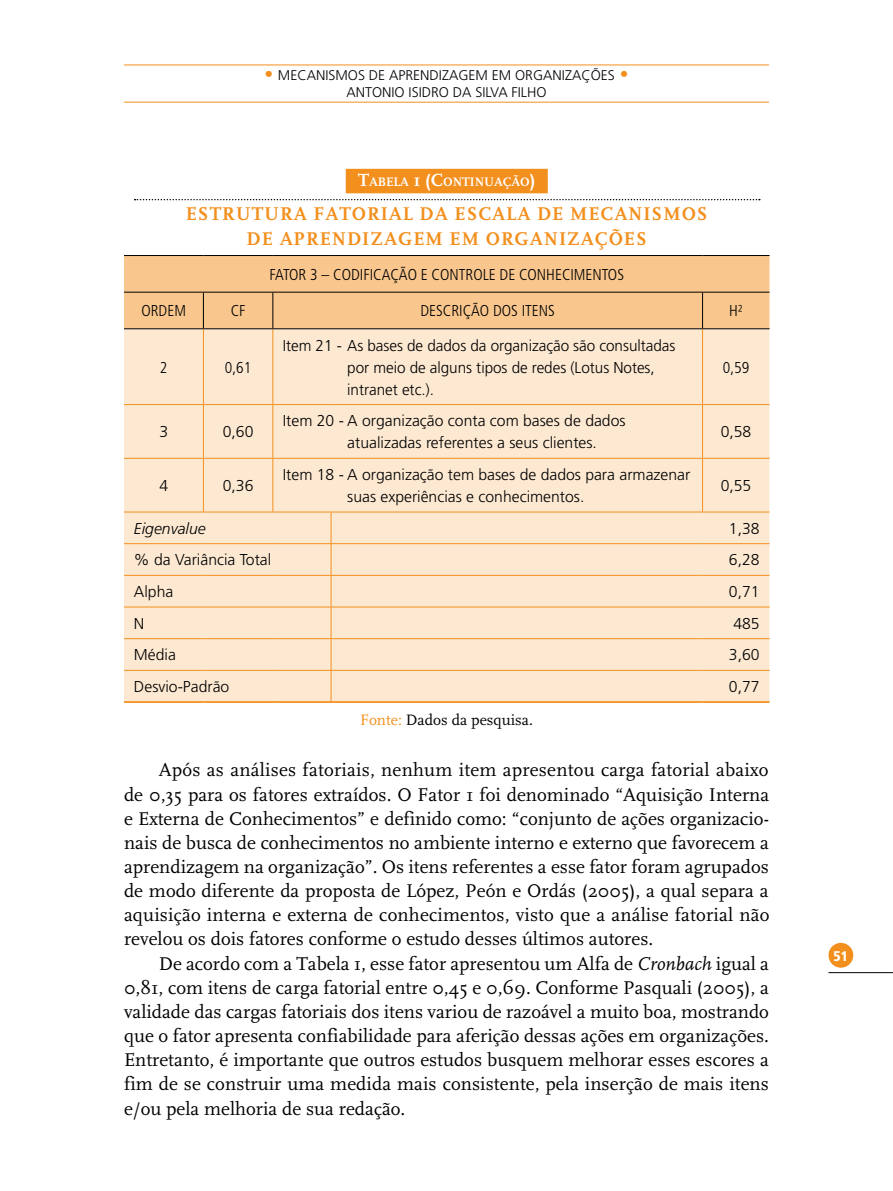
<style>
.page{position:relative;width:893px;height:1191px;background:#fff}
.page>*{position:absolute;margin:0;border:0;box-sizing:border-box;transform-origin:0 0}
.t1{font:19.25px/24.2px "FF Scala";color:#000;text-align:justify}
.t2{font:700 19.25px "FF Scala";color:#f38f1d}
.t3{font:300 15.75px/22.1px "Frutiger";color:#000}
.t4{font:300 condensed 15.75px "Frutiger";color:#000}
.t5{font:15.75px "FF Scala";color:#000}
.t6{font:italic 300 15.75px "Frutiger";color:#000}
.t7{font:300 14px/16.8px "Frutiger";color:#000;text-align:center}
.t8{font:900 condensed 14px "Frutiger";color:#fff}
.t9{font:700 12.78px "FF Scala";color:#fff}
.s1{font-size:17.5px;color:#f38f1d}
.s2{font-size:18.38px}
.s3{color:#f38f1d}
.s4{font-style:italic}
</style>
<div class="page">
<div style="left:828px;top:943px;width:25px;height:24px;background:#f38f1d;border-radius:50%"></div>
<hr style="left:828px;top:972px;width:65px;height:1px;background:#000">
<hr style="left:124px;top:102px;width:645px;height:1px;background:#f38f1d">
<hr style="left:124px;top:64px;width:645px;height:1px;background:#f38f1d">
<div style="left:124px;top:256px;width:645px;height:72px;background:#f9c78e"></div>
<div style="left:124px;top:329px;width:645px;height:372px;background:#fde9d2"></div>
<hr style="left:203px;top:329px;width:1px;height:75px;background:#f38f1d">
<hr style="left:272px;top:329px;width:1px;height:75px;background:#f38f1d">
<hr style="left:702px;top:329px;width:1px;height:75px;background:#f38f1d">
<hr style="left:124px;top:404px;width:79px;height:1px;background:#f38f1d">
<hr style="left:203px;top:404px;width:70px;height:1px;background:#f38f1d">
<hr style="left:203px;top:405px;width:1px;height:53px;background:#f38f1d">
<hr style="left:273px;top:404px;width:58px;height:1px;background:#f38f1d">
<hr style="left:272px;top:405px;width:1px;height:53px;background:#f38f1d">
<hr style="left:331px;top:404px;width:372px;height:1px;background:#f38f1d">
<hr style="left:703px;top:404px;width:66px;height:1px;background:#f38f1d">
<hr style="left:702px;top:405px;width:1px;height:53px;background:#f38f1d">
<hr style="left:331px;top:512px;width:1px;height:31px;background:#f38f1d">
<hr style="left:124px;top:543px;width:79px;height:1px;background:#f38f1d">
<hr style="left:203px;top:543px;width:70px;height:1px;background:#f38f1d">
<hr style="left:273px;top:543px;width:58px;height:1px;background:#f38f1d">
<hr style="left:331px;top:543px;width:372px;height:1px;background:#f38f1d">
<hr style="left:331px;top:544px;width:1px;height:31px;background:#f38f1d">
<hr style="left:703px;top:543px;width:66px;height:1px;background:#f38f1d">
<hr style="left:124px;top:575px;width:79px;height:1px;background:#f38f1d">
<hr style="left:203px;top:575px;width:70px;height:1px;background:#f38f1d">
<hr style="left:273px;top:575px;width:58px;height:1px;background:#f38f1d">
<hr style="left:331px;top:575px;width:372px;height:1px;background:#f38f1d">
<hr style="left:331px;top:576px;width:1px;height:30px;background:#f38f1d">
<hr style="left:703px;top:575px;width:66px;height:1px;background:#f38f1d">
<hr style="left:124px;top:606px;width:79px;height:1px;background:#f38f1d">
<hr style="left:203px;top:606px;width:70px;height:1px;background:#f38f1d">
<hr style="left:273px;top:606px;width:58px;height:1px;background:#f38f1d">
<hr style="left:331px;top:606px;width:372px;height:1px;background:#f38f1d">
<hr style="left:331px;top:607px;width:1px;height:31px;background:#f38f1d">
<hr style="left:703px;top:606px;width:66px;height:1px;background:#f38f1d">
<hr style="left:124px;top:638px;width:79px;height:1px;background:#f38f1d">
<hr style="left:203px;top:638px;width:70px;height:1px;background:#f38f1d">
<hr style="left:273px;top:638px;width:58px;height:1px;background:#f38f1d">
<hr style="left:331px;top:638px;width:372px;height:1px;background:#f38f1d">
<hr style="left:331px;top:639px;width:1px;height:31px;background:#f38f1d">
<hr style="left:703px;top:638px;width:66px;height:1px;background:#f38f1d">
<hr style="left:124px;top:670px;width:79px;height:1px;background:#f38f1d">
<hr style="left:203px;top:670px;width:70px;height:1px;background:#f38f1d">
<hr style="left:273px;top:670px;width:58px;height:1px;background:#f38f1d">
<hr style="left:331px;top:670px;width:372px;height:1px;background:#f38f1d">
<hr style="left:331px;top:671px;width:1px;height:30px;background:#f38f1d">
<hr style="left:703px;top:670px;width:66px;height:1px;background:#f38f1d">
<hr style="left:124px;top:255px;width:79px;height:1px;background:#000">
<hr style="left:203px;top:255px;width:70px;height:1px;background:#000">
<hr style="left:273px;top:255px;width:58px;height:1px;background:#000">
<hr style="left:331px;top:255px;width:372px;height:1px;background:#000">
<hr style="left:703px;top:255px;width:66px;height:1px;background:#000">
<hr style="left:124px;top:292px;width:79px;height:1px;background:#000">
<hr style="left:203px;top:292px;width:70px;height:1px;background:#000">
<hr style="left:203px;top:292px;width:1px;height:36px;background:#000">
<hr style="left:273px;top:292px;width:58px;height:1px;background:#000">
<hr style="left:272px;top:292px;width:1px;height:36px;background:#000">
<hr style="left:331px;top:292px;width:372px;height:1px;background:#000">
<hr style="left:703px;top:292px;width:66px;height:1px;background:#000">
<hr style="left:702px;top:292px;width:1px;height:36px;background:#000">
<hr style="left:124px;top:328px;width:79px;height:1px;background:#000">
<hr style="left:203px;top:328px;width:70px;height:1px;background:#000">
<hr style="left:273px;top:328px;width:58px;height:1px;background:#000">
<hr style="left:331px;top:328px;width:372px;height:1px;background:#000">
<hr style="left:703px;top:328px;width:66px;height:1px;background:#000">
<hr style="left:124px;top:458px;width:79px;height:1px;background:#f38f1d">
<hr style="left:203px;top:458px;width:70px;height:1px;background:#f38f1d">
<hr style="left:203px;top:459px;width:1px;height:52px;background:#f38f1d">
<hr style="left:273px;top:458px;width:58px;height:1px;background:#f38f1d">
<hr style="left:272px;top:459px;width:1px;height:52px;background:#f38f1d">
<hr style="left:331px;top:458px;width:372px;height:1px;background:#f38f1d">
<hr style="left:703px;top:458px;width:66px;height:1px;background:#f38f1d">
<hr style="left:702px;top:459px;width:1px;height:52px;background:#f38f1d">
<hr style="left:124px;top:511px;width:79px;height:1px;background:#f38f1d">
<hr style="left:203px;top:511px;width:70px;height:1px;background:#f38f1d">
<hr style="left:273px;top:511px;width:58px;height:1px;background:#f38f1d">
<hr style="left:331px;top:511px;width:372px;height:1px;background:#f38f1d">
<hr style="left:703px;top:511px;width:66px;height:1px;background:#f38f1d">
<hr style="left:124px;top:701px;width:79px;height:2px;background:#f38f1d">
<hr style="left:203px;top:701px;width:70px;height:2px;background:#f38f1d">
<hr style="left:273px;top:701px;width:58px;height:2px;background:#f38f1d">
<hr style="left:331px;top:701px;width:372px;height:2px;background:#f38f1d">
<hr style="left:703px;top:701px;width:66px;height:2px;background:#f38f1d">
<div style="left:346px;top:169px;width:202px;height:24px;background:#f38f1d"></div>
<svg style="left:135px;top:199px;width:625px;height:1px"></svg>
<p class="t7" style="left:264px;top:67px;width:365px"><span class="s1">•</span> Mecanismos de Aprendizagem em organizações <span class="s1">•<br></span>Antonio Isidro da Silva Filho</p>
<p class="t9" style="left:358px;top:175px;width:179px"><span class="s2">T</span>ABELA <span class="s2">1 (C</span>ONTINUAÇÃO<span class="s2">)</span></p>
<p class="t2" style="left:186px;top:203px;width:27px">ESTRUTURA</p>
<p class="t2" style="left:313px;top:203px;width:14px">FATORIAL</p>
<p class="t2" style="left:420px;top:203px;width:49px">DA ESCALA</p>
<p class="t2" style="left:537px;top:203px;width:48px">DE MECANISMOS</p>
<p class="t2" style="left:247px;top:227px;width:48px">DE APRENDIZAGEM</p>
<p class="t2" style="left:450px;top:227px;width:51px">EM ORGANIZAÇÕES</p>
<p class="t4" style="left:269px;top:265px;width:356px">FATOR 3 – CODIFICAÇÃO E CONTROLE DE CONHECIMENTOS</p>
<p class="t4" style="left:141px;top:302px;width:19px">ORDEM</p>
<p class="t4" style="left:231px;top:302px;width:16px">CF</p>
<p class="t4" style="left:420px;top:302px;width:18px">DESCRIÇÃO</p>
<p class="t4" style="left:493px;top:302px;width:9px">DOS</p>
<p class="t4" style="left:522px;top:302px;width:8px">ITENS</p>
<p class="t4" style="left:729px;top:302px;width:15px">H²</p>
<p class="t4" style="left:160px;top:358px;width:9px">2</p>
<p class="t4" style="left:225px;top:358px;width:28px">0,61</p>
<p class="t3" style="left:347px;top:334px;width:330px;text-indent:-64px">Item 21 - As bases de dados da organização são consultadas por meio de alguns tipos de redes (Lotus Notes, intranet etc.).</p>
<p class="t4" style="left:723px;top:358px;width:28px">0,59</p>
<p class="t3" style="left:159px;top:421px;width:10px">3</p>
<p class="t3" style="left:223px;top:421px;width:32px">0,60</p>
<p class="t3" style="left:347px;top:410px;width:280px;text-indent:-64px">Item 20 - A organização conta com bases de dados atualizadas referentes a seus clientes.</p>
<p class="t3" style="left:721px;top:421px;width:32px">0,58</p>
<p class="t3" style="left:159px;top:475px;width:10px">4</p>
<p class="t3" style="left:223px;top:475px;width:32px">0,36</p>
<p class="t3" style="left:347px;top:464px;width:345px;text-indent:-64px">Item 18 - A organização tem bases de dados para armazenar suas experiências e conhecimentos.</p>
<p class="t3" style="left:721px;top:475px;width:32px">0,55</p>
<p class="t6" style="left:134px;top:519px;width:73px">Eigenvalue</p>
<p class="t3" style="left:729px;top:517px;width:32px">1,38</p>
<p class="t3" style="left:134px;top:549px;width:139px">% da Variância Total</p>
<p class="t3" style="left:729px;top:549px;width:32px">6,28</p>
<p class="t3" style="left:134px;top:581px;width:41px">Alpha</p>
<p class="t3" style="left:729px;top:581px;width:32px">0,71</p>
<p class="t3" style="left:134px;top:612px;width:10px">N</p>
<p class="t3" style="left:733px;top:612px;width:28px">485</p>
<p class="t3" style="left:134px;top:644px;width:44px">Média</p>
<p class="t3" style="left:729px;top:644px;width:32px">3,60</p>
<p class="t3" style="left:134px;top:676px;width:97px">Desvio-Padrão</p>
<p class="t3" style="left:729px;top:676px;width:32px">0,77</p>
<p class="t5" style="left:360px;top:711px;width:174px"><span class="s3">Fonte:</span> Dados da pesquisa.</p>
<p class="t1" style="left:124px;top:758px;width:647px;text-indent:35px">Após as análises fatoriais, nenhum item apresentou carga fatorial abaixo de 0,35 para os fatores extraídos. O Fator 1 foi denominado “Aquisição Interna e Externa de Conhecimentos” e definido como: “conjunto de ações organizacio&shy;nais de busca de conhecimentos no ambiente interno e externo que favorecem a aprendizagem na organização”. Os itens referentes a esse fator foram agrupados de modo diferente da proposta de López, Peón e Ordás (2005), a qual separa a aquisição interna e externa de conhecimentos, visto que a análise fatorial não revelou os dois fatores conforme o estudo desses últimos autores.</p>
<p class="t1" style="left:124px;top:951px;width:646px;text-indent:35px">De acordo com a Tabela 1, esse fator apresentou um Alfa de <span class="s4">Cronbach</span> igual a 0,81, com itens de carga fatorial entre 0,45 e 0,69. Conforme Pasquali (2005), a validade das cargas fatoriais dos itens variou de razoável a muito boa, mostrando que o fator apresenta confiabilidade para aferição dessas ações em organizações.<br>Entretanto, é importante que outros estudos busquem melhorar esses escores a fim de se construir uma medida mais consistente, pela inserção de mais itens e/ou pela melhoria de sua redação.</p>
<p class="t8" style="left:834px;top:947px;width:16px">51</p>
</div>
